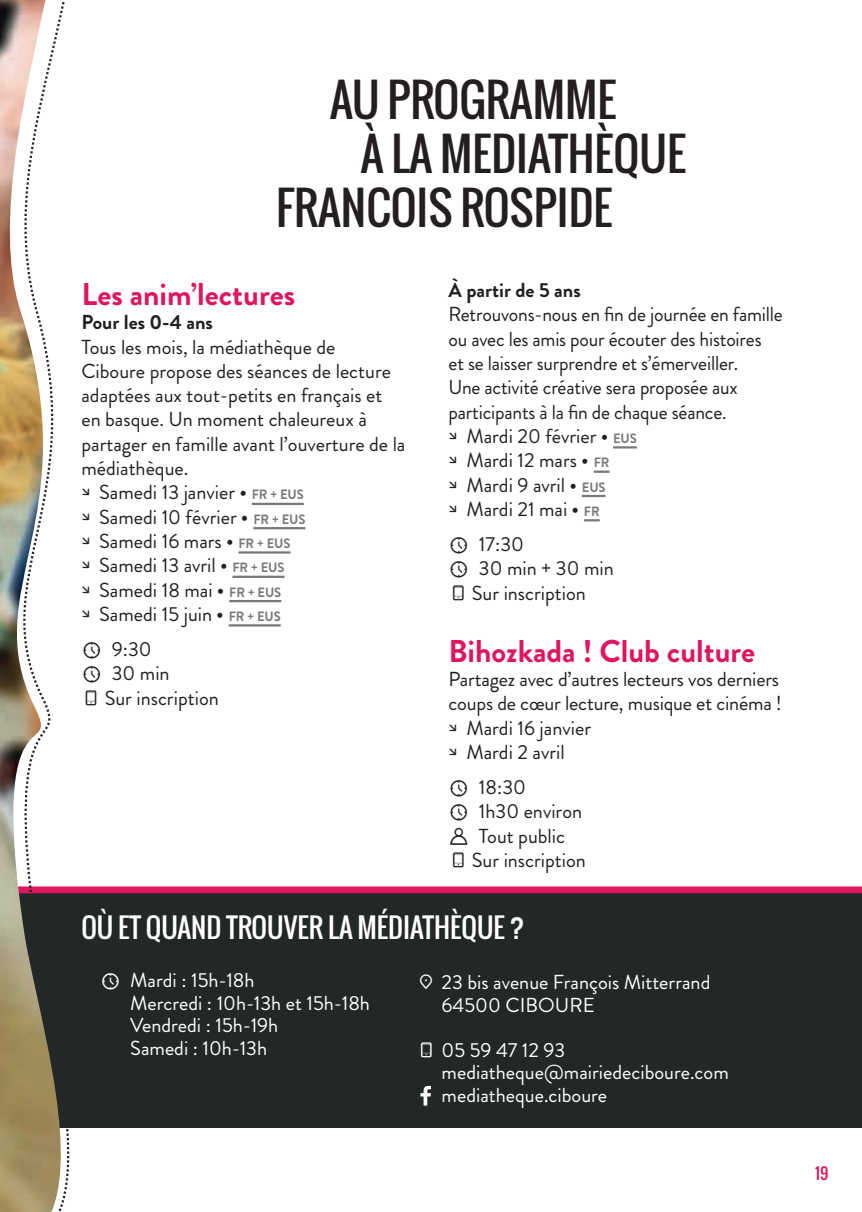
<style>
.page{position:relative;width:862px;height:1212px;background:#fff}
.page>*{position:absolute;margin:0;border:0;box-sizing:border-box;transform-origin:0 0}
.titres_principaux{font:45px "Oswald";color:#231f20}
.paragraphes{font:700 31.5px "Brandon Grotesque";color:#de1660}
.titres_ateliers_médi{font:27px "Oswald";color:#fff}
.paragraphes-2{font:20.25px/24.3px "Brandon Grotesque";color:#231f20}
.paragraphes-3{font:20.25px/22.5px "Brandon Grotesque";color:#fff}
.paragraphes-4{font:700 20.25px "Brandon Grotesque";color:#231f20}
.t1{font:15.75px "Oswald";color:#de1660}
.s1{font-family:"Aquawax Pro Pictograms"}
.s2{font-family:"Montserrat";font-weight:700}
.s3{font-weight:700;font-size:13.5px;color:#7a7779}
</style>
<div class="page">
<div style="left:0;top:891px;width:861px;height:236px;background:#242728"></div>
<hr style="left:612px;top:446px;width:24px;height:2px;background:#7a7779">
<svg style="left:593px;top:471px;width:16px;height:2px"></svg>
<hr style="left:581px;top:495px;width:24px;height:2px;background:#7a7779">
<svg style="left:584px;top:519px;width:15px;height:2px"></svg>
<img style="left:420px;top:1085px;width:11px;height:21px">
<div style="left:0;top:886px;width:861px;height:7px;background:#de1660"></div>
<hr style="left:251px;top:503px;width:52px;height:2px;background:#7a7779">
<hr style="left:253px;top:527px;width:52px;height:2px;background:#7a7779">
<hr style="left:238px;top:551px;width:52px;height:3px;background:#7a7779">
<hr style="left:232px;top:576px;width:52px;height:2px;background:#7a7779">
<hr style="left:229px;top:600px;width:52px;height:2px;background:#7a7779">
<hr style="left:228px;top:624px;width:52px;height:2px;background:#7a7779">
<svg style="left:0;top:0;width:119px;height:1212px"></svg>
<p class="titres_principaux" style="left:330px;top:66px;width:287px">AU PROGRAMME</p>
<p class="titres_principaux" style="left:360px;top:120px;width:326px">À LA MEDIATHÈQUE</p>
<p class="titres_principaux" style="left:276px;top:174px;width:337px">FRANCOIS ROSPIDE</p>
<p class="paragraphes" style="left:81px;top:272px;width:215px">Les anim’lectures</p>
<p class="paragraphes-4" style="left:81px;top:308px;width:133px">Pour les 0-4 ans</p>
<p class="paragraphes-2" style="left:81px;top:335px;width:325px">Tous les mois, la médiathèque de<br>Ciboure propose des séances de lecture adaptées aux tout-petits en français et en basque. Un moment chaleureux à partager en famille avant l’ouverture de la médiathèque.</p>
<p class="paragraphes-2" style="left:81px;top:481px;width:224px"><span class="s1">⬇</span> Samedi 13 janvier <span class="s2">•</span> <span class="s3">FR + EUS</span></p>
<p class="paragraphes-2" style="left:81px;top:505px;width:225px"><span class="s1">⬇</span> Samedi 10 février <span class="s2">•</span> <span class="s3">FR + EUS</span></p>
<p class="paragraphes-2" style="left:81px;top:529px;width:210px"><span class="s1">⬇</span> Samedi 16 mars <span class="s2">•</span> <span class="s3">FR + EUS</span></p>
<p class="paragraphes-2" style="left:81px;top:553px;width:204px"><span class="s1">⬇</span> Samedi 13 avril <span class="s2">•</span> <span class="s3">FR + EUS </span><span class="s1">⬇</span> Samedi 18 mai <span class="s2">•</span> <span class="s3">FR + EUS</span></p>
<p class="paragraphes-2" style="left:81px;top:602px;width:201px"><span class="s1">⬇</span> Samedi 15 juin <span class="s2">•</span> <span class="s3">FR + EUS</span></p>
<p class="paragraphes-2" style="left:112px;top:637px;width:41px">9:30</p>
<p class="paragraphes-2" style="left:84px;top:661px;width:136px;text-indent:28px">30 min<br><span class="s1">A</span> Sur inscription</p>
<p class="paragraphes-4" style="left:448px;top:276px;width:134px">À partir de 5 ans</p>
<p class="paragraphes-2" style="left:448px;top:303px;width:335px">Retrouvons-nous en fin de journée en famille ou avec les amis pour écouter des histoires<br>et se laisser surprendre et s’émerveiller.<br>Une activité créative sera proposée aux participants à la fin de chaque séance.</p>
<p class="paragraphes-2" style="left:448px;top:424px;width:190px"><span class="s1">⬇</span> Mardi 20 février <span class="s2">•</span> <span class="s3">EUS</span></p>
<p class="paragraphes-2" style="left:448px;top:448px;width:162px"><span class="s1">⬇</span> Mardi 12 mars <span class="s2">•</span> <span class="s3">FR</span></p>
<p class="paragraphes-2" style="left:448px;top:473px;width:158px"><span class="s1">⬇</span> Mardi 9 avril <span class="s2">•</span> <span class="s3">EUS</span></p>
<p class="paragraphes-2" style="left:448px;top:497px;width:153px"><span class="s1">⬇</span> Mardi 21 mai <span class="s2">•</span> <span class="s3">FR</span></p>
<p class="paragraphes-2" style="left:478px;top:532px;width:46px">17:30</p>
<p class="paragraphes-2" style="left:451px;top:556px;width:164px;text-indent:28px">30 min + 30 min<br><span class="s1">A</span> Sur inscription</p>
<p class="paragraphes" style="left:448px;top:629px;width:308px">Bihozkada ! Club culture</p>
<p class="paragraphes-2" style="left:448px;top:667px;width:335px">Partagez avec d’autres lecteurs vos derniers coups de cœur lecture, musique et cinéma !</p>
<p class="paragraphes-2" style="left:448px;top:716px;width:144px"><span class="s1">⬇</span> Mardi 16 janvier</p>
<p class="paragraphes-2" style="left:448px;top:740px;width:118px"><span class="s1">⬇</span> Mardi 2 avril</p>
<p class="paragraphes-2" style="left:478px;top:775px;width:48px">18:30</p>
<p class="paragraphes-2" style="left:478px;top:799px;width:105px">1h30 environ</p>
<p class="paragraphes-2" style="left:478px;top:824px;width:88px">Tout public</p>
<p class="paragraphes-2" style="left:451px;top:848px;width:136px"><span class="s1">A</span> Sur inscription</p>
<p class="titres_ateliers_médi" style="left:81px;top:907px;width:444px">OÙ ET QUAND TROUVER LA MÉDIATHÈQUE ?</p>
<p class="paragraphes-3" style="left:130px;top:969px;width:241px">Mardi : 15h-18h<br>Mercredi : 10h-13h et 15h-18h<br>Vendredi : 15h-19h<br>Samedi : 10h-13h</p>
<p class="paragraphes-3" style="left:419px;top:971px;width:292px"><span class="s1">l</span> 23 bis avenue François Mitterrand</p>
<p class="paragraphes-3" style="left:441px;top:994px;width:154px">64500 CIBOURE</p>
<p class="paragraphes-3" style="left:419px;top:1039px;width:147px"><span class="s1">A</span> 05 59 47 12 93</p>
<p class="paragraphes-3" style="left:441px;top:1061px;width:288px">mediatheque@mairiedeciboure.com</p>
<p class="paragraphes-3" style="left:441px;top:1084px;width:167px">mediatheque.ciboure</p>
<p class="t1" style="left:814px;top:1161px;width:15px">19</p>
</div>
